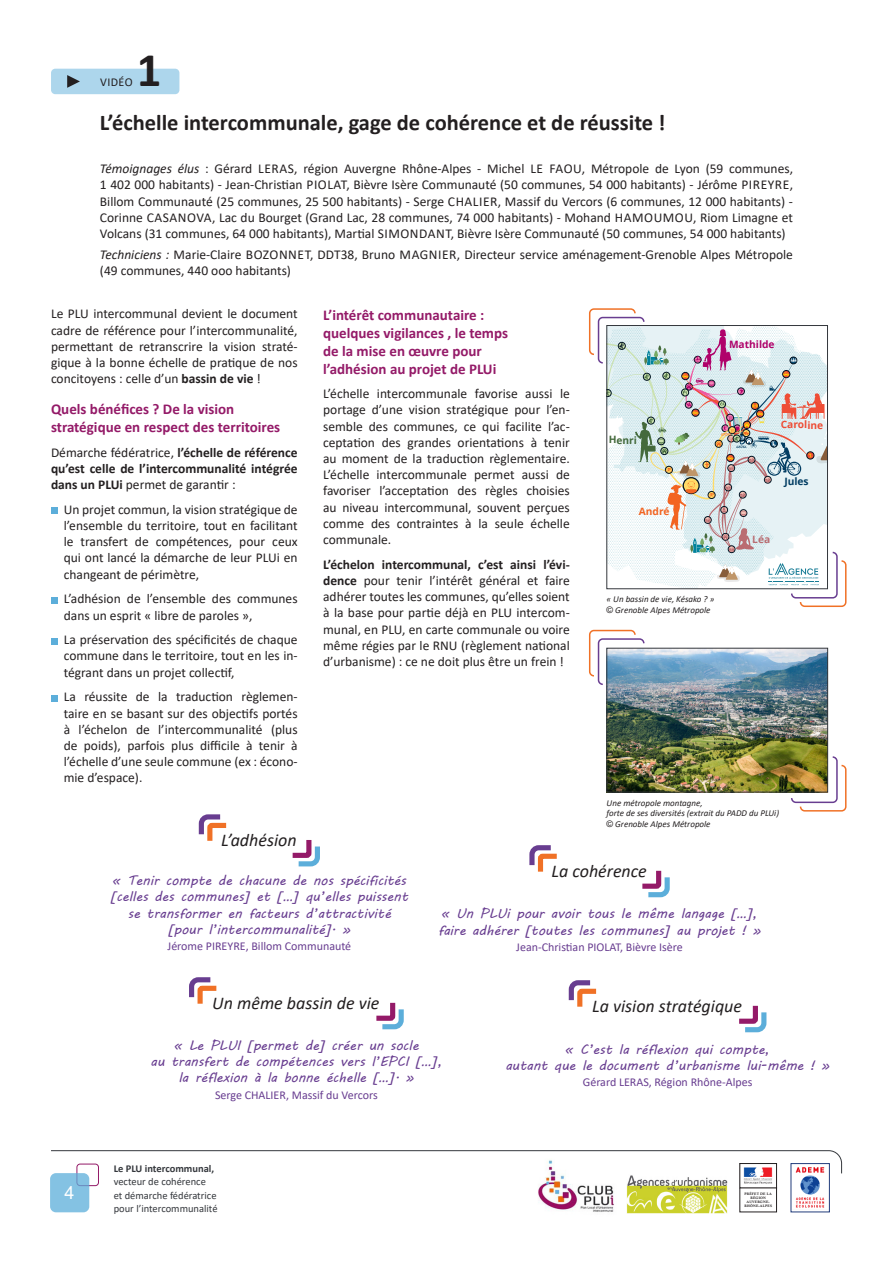
<style>
.page{position:relative;width:893px;height:1263px;background:#fff}
.page>*{position:absolute;margin:0;border:0;box-sizing:border-box;transform-origin:0 0}
.t1{font:700 48.6px "Calibri";color:#231f20}
.Titre_vidéo{font:700 22.5px "Calibri";color:#231f20}
.MotsClés{font:italic 18px "Calibri";color:#231f20}
.t2{font:18px "Arial";color:#fff}
.Inter2{font:700 15px/18px "Calibri";color:#941a68}
.Txt_courant{font:13.5px/16.2px "Calibri";color:#231f20;text-align:justify}
.Verbatim{font:13.5px/16.2px "MV Boli";color:#683d90;text-align:center}
.t3{font:700 13.5px/16.2px "Calibri";color:#231f20;text-align:justify}
.Verbatim-2{font:12px "Calibri";color:#683d90}
.t4{font:12px "Calibri";letter-spacing:.035em;color:#231f20}
.t5{font:10.5px/13.5px "Calibri";color:#34373c}
.t6{font:700 10.5px "Calibri";color:#34373c}
.t7{font:700 10.2px "Open Sans";letter-spacing:-.005em;color:#ef4d35}
.t8{font:700 10.2px "Open Sans";letter-spacing:-.005em;color:#b0016a}
.t9{font:700 10.2px "Open Sans";letter-spacing:-.005em;color:#033d63}
.t10{font:700 10.2px "Open Sans";letter-spacing:-.005em;color:#f36421}
.t11{font:700 10.2px "Open Sans";letter-spacing:-.005em;color:#446a3c}
.t12{font:700 10.2px "Open Sans";color:#ba6c71}
.Legende_photo{font:italic 9px/10.5px "Calibri";color:#231f20}
.t13{font:3.45px/4.2px "Calis MT Bol";letter-spacing:.04em;color:#231f20;text-align:center}
.s1{font-style:italic}
.s2{font-weight:700}
.s3{font-weight:400}
.s4{font-family:"Arial";font-style:normal}
</style>
<div class="page">
<svg style="left:51px;top:1150px;width:791px;height:24px"></svg>
<img style="left:626px;top:1175px;width:102px;height:38px">
<img style="left:742px;top:1165px;width:33px;height:19px">
<div style="left:740px;top:1163px;width:37px;height:25px;border:1px solid #231f20"></div>
<img style="left:793px;top:1166px;width:35px;height:42px">
<div style="left:791px;top:1163px;width:39px;height:49px;border:1px solid #223c7b"></div>
<img style="left:537px;top:1158px;width:81px;height:54px">
<div style="left:77px;top:1164px;width:22px;height:22px;border:1px solid #941a68;border-radius:3px"></div>
<div style="left:50px;top:1173px;width:39px;height:39px;background:#84c2e3;border-radius:6px"></div>
<div style="left:51px;top:69px;width:128px;height:25px;background:#add6ec;border-radius:4px"></div>
<div style="left:51px;top:507px;width:6px;height:7px;background:#5caeda"></div>
<svg style="left:51px;top:597px;width:6px;height:6px"></svg>
<svg style="left:51px;top:638px;width:6px;height:6px"></svg>
<svg style="left:51px;top:695px;width:6px;height:6px"></svg>
<img style="left:609px;top:650px;width:217px;height:140px">
<div style="left:607px;top:648px;width:221px;height:144px;border:1px solid #34373c"></div>
<svg style="left:588px;top:629px;width:57px;height:57px"></svg>
<svg style="left:790px;top:755px;width:57px;height:57px"></svg>
<svg style="left:529px;top:845px;width:28px;height:27px"></svg>
<svg style="left:642px;top:870px;width:28px;height:28px"></svg>
<svg style="left:568px;top:980px;width:29px;height:27px"></svg>
<svg style="left:739px;top:1005px;width:28px;height:28px"></svg>
<svg style="left:198px;top:814px;width:29px;height:27px"></svg>
<svg style="left:292px;top:840px;width:28px;height:27px"></svg>
<svg style="left:189px;top:977px;width:28px;height:27px"></svg>
<svg style="left:376px;top:1002px;width:28px;height:28px"></svg>
<svg style="left:588px;top:308px;width:259px;height:299px"></svg>
<div style="left:607px;top:325px;width:221px;height:264px;border:1px solid #34373c"></div>
<svg style="left:67px;top:75px;width:13px;height:13px"></svg>
<p class="t4" style="left:100px;top:74px;width:34px">VIDÉO</p>
<p class="t1" style="left:137px;top:36px;width:26px">1</p>
<p class="Titre_vidéo" style="left:100px;top:106px;width:567px">L’échelle intercommunale, gage de cohérence et de réussite !</p>
<p class="Txt_courant" style="left:100px;top:160px;width:695px"><span class="s1">Témoignages élus</span> : Gérard LERAS, région Auvergne Rhône-Alpes - Michel LE FAOU, Métropole de Lyon (59 communes, 1 402 000 habitants) - Jean-Christian PIOLAT, Bièvre Isère Communauté (50 communes, 54 000 habitants) - Jérôme PIREYRE, Billom Communauté (25 communes, 25 500 habitants) - Serge CHALIER, Massif du Vercors (6 communes, 12 000 habitants) - Corinne CASANOVA, Lac du Bourget (Grand Lac, 28 communes, 74 000 habitants) - Mohand HAMOUMOU, Riom Limagne et Volcans (31 communes, 64 000 habitants), Martial SIMONDANT, Bièvre Isère Communauté (50 communes, 54 000 habitants)</p>
<p class="Txt_courant" style="left:100px;top:246px;width:695px"><span class="s1">Techniciens :</span> Marie-Claire BOZONNET, DDT38, Bruno MAGNIER, Directeur service aménagement-Grenoble Alpes Métropole (49 communes, 440 ooo habitants)</p>
<p class="Txt_courant" style="left:51px;top:305px;width:248px">Le PLU intercommunal devient le document cadre de référence pour l’intercommunalité, permettant de retranscrire la vision straté&shy;gique à la bonne échelle de pratique de nos concitoyens : celle d’un <span class="s2">bassin de vie</span> !</p>
<p class="Inter2" style="left:51px;top:400px;width:231px">Quels bénéfices ? De la vision stratégique en respect des territoires</p>
<p class="t3" style="left:51px;top:444px;width:248px"><span class="s3">Démarche fédératrice,</span> l’échelle de référence qu’est celle de l’intercommunalité intégrée dans un PLUi <span class="s3">permet de garantir :</span></p>
<p class="Txt_courant" style="left:64px;top:501px;width:235px">Un projet commun, la vision stratégique de l’ensemble du territoire, tout en facilitant le transfert de compétences, pour ceux qui ont lancé la démarche de leur PLUi en changeant de périmètre,</p>
<p class="Txt_courant" style="left:64px;top:590px;width:235px">L’adhésion de l’ensemble des communes dans un esprit « libre de paroles »,</p>
<p class="Txt_courant" style="left:64px;top:631px;width:235px">La préservation des spécificités de chaque commune dans le territoire, tout en les in&shy;tégrant dans un projet collectif,</p>
<p class="Txt_courant" style="left:64px;top:688px;width:235px">La réussite de la traduction règlemen&shy;taire en se basant sur des objectifs portés à l’échelon de l’intercommunalité (plus de poids), parfois plus difficile à tenir à l’échelle d’une seule commune (ex : écono&shy;mie d’espace).</p>
<p class="Inter2" style="left:323px;top:305px;width:186px">L’intérêt communautaire : quelques vigilances , le temps de la mise en œuvre pour l’adhésion au projet de PLUi</p>
<p class="Txt_courant" style="left:323px;top:385px;width:248px">L’échelle intercommunale favorise aussi le portage d’une vision stratégique pour l’en&shy;semble des communes, ce qui facilite l’ac&shy;ceptation des grandes orientations à tenir au moment de la traduction règlementaire.<br>L’échelle intercommunale permet aussi de favoriser l’acceptation des règles choisies au niveau intercommunal, souvent perçues comme des contraintes à la seule échelle communale.</p>
<p class="Txt_courant" style="left:323px;top:556px;width:248px"><span class="s2">L’échelon intercommunal, c’est ainsi l’évi&shy;dence</span> pour tenir l’intérêt général et faire adhérer toutes les communes, qu’elles soient à la base pour partie déjà en PLU intercom&shy;munal, en PLU, en carte communale ou voire même régies par le RNU (règlement national d’urbanisme) : ce ne doit plus être un frein !</p>
<p class="t8" style="left:729px;top:337px;width:47px">Mathilde</p>
<p class="t11" style="left:609px;top:433px;width:30px">Henri</p>
<p class="t10" style="left:639px;top:504px;width:32px">André</p>
<p class="Legende_photo" style="left:607px;top:593px;width:109px">« Un bassin de vie, Késako ? » <span class="s4">©</span> Grenoble Alpes Métropole</p>
<p class="t7" style="left:781px;top:418px;width:44px">Caroline</p>
<p class="t9" style="left:784px;top:474px;width:26px">Jules</p>
<p class="t12" style="left:752px;top:532px;width:19px">Léa</p>
<p class="MotsClés" style="left:221px;top:828px;width:77px">L’adhésion</p>
<p class="Verbatim" style="left:111px;top:872px;width:299px">« Tenir compte de chacune de nos spécificités [celles des communes] et […] qu’elles puissent se transformer en facteurs d’attractivité [pour l’intercommunalité]. »</p>
<p class="Verbatim-2" style="left:167px;top:938px;width:185px">Jérome PIREYRE, Billom Communauté</p>
<p class="Legende_photo" style="left:607px;top:797px;width:174px">Une métropole montagne,<br>forte de ses diversités (extrait du PADD du PLUi)</p>
<p class="Legende_photo" style="left:607px;top:818px;width:106px"><span class="s4">©</span> Grenoble Alpes Métropole</p>
<p class="MotsClés" style="left:551px;top:858px;width:97px">La cohérence</p>
<p class="Verbatim" style="left:438px;top:905px;width:325px;text-align:left">« Un PLUi pour avoir tous le même langage […], faire adhérer [toutes les communes] au projet ! »</p>
<p class="Verbatim-2" style="left:516px;top:939px;width:168px">Jean-Christian PIOLAT, Bièvre Isère</p>
<h3 class="t2" style="left:65px;top:1180px;width:12px">4</h3>
<p class="MotsClés" style="left:212px;top:990px;width:169px">Un même bassin de vie</p>
<p class="Verbatim" style="left:151px;top:1037px;width:293px">« Le PLUI [permet de] créer un socle<br>au transfert de compétences vers l’EPCI […], la réflexion à la bonne échelle […]. »</p>
<p class="Verbatim-2" style="left:215px;top:1086px;width:164px">Serge CHALIER, Massif du Vercors</p>
<p class="t6" style="left:114px;top:1161px;width:102px">Le PLU intercommunal,</p>
<p class="t5" style="left:114px;top:1175px;width:105px">vecteur de cohérence<br>et démarche fédératrice pour l’intercommunalité</p>
<p class="MotsClés" style="left:592px;top:993px;width:151px">La vision stratégique</p>
<p class="Verbatim" style="left:505px;top:1040px;width:326px">« C’est la réflexion qui compte,<br>autant que le document d’urbanisme lui-même ! »</p>
<p class="Verbatim-2" style="left:583px;top:1074px;width:171px">Gérard LERAS, Région Rhône-Alpes</p>
<p class="t13" style="left:744px;top:1191px;width:29px">PRÉFET DE LA<br>RÉGION<br>AUVERGNE-<br>RHÔNE-ALPES</p>
</div>
